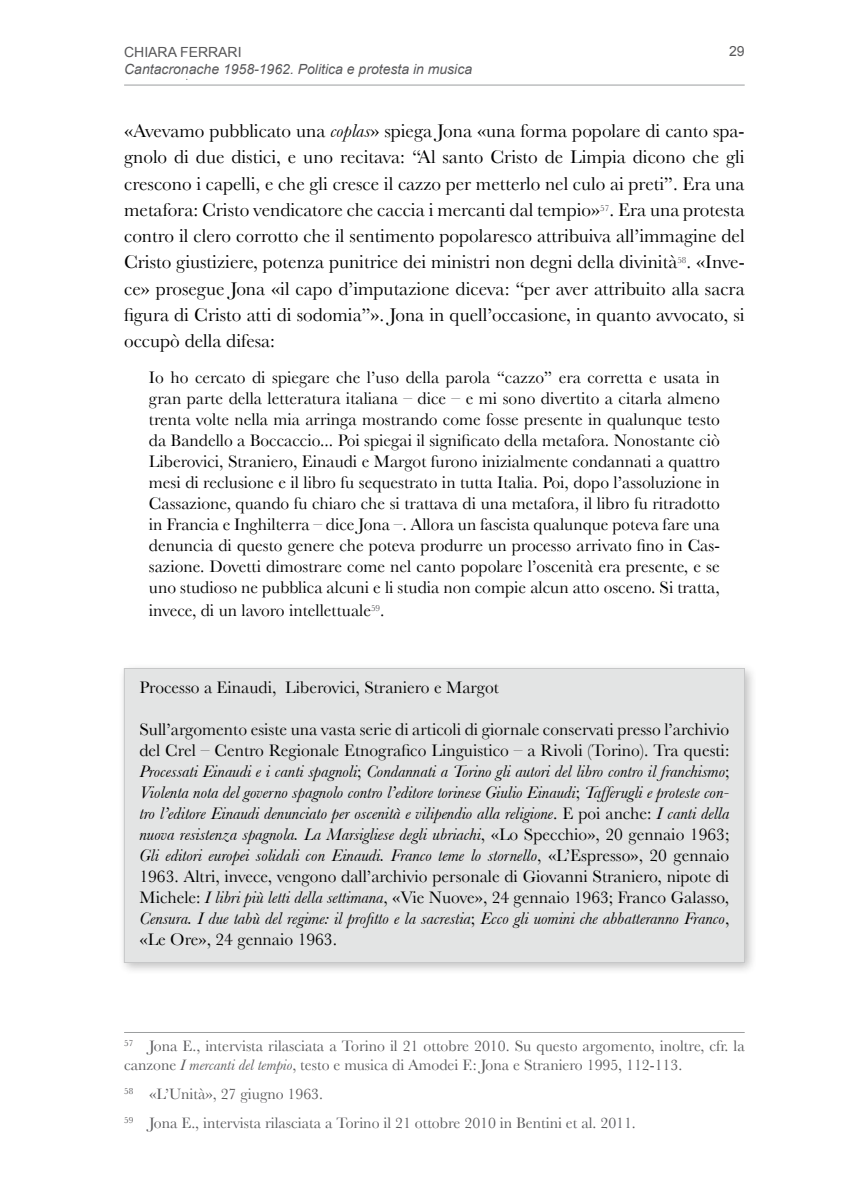
<style>
.page{position:relative;width:844px;height:1191px;background:#fff}
.page>*{position:absolute;margin:0;border:0;box-sizing:border-box;transform-origin:0 0}
.t1{font:19.25px/26.2px "Baskerville";color:#000;text-align:justify}
.t2{font:17.5px/21px "Baskerville";color:#000;text-align:justify}
.t3{font:italic 17.5px/21px "Baskerville";color:#000;text-align:justify}
.t4{font:15.75px/18.9px "Baskerville";color:#58585a}
.t5{font:italic 14px "Arial";color:#58585a}
.t6{font:14px "Arial";color:#58585a}
.s1{font-style:italic}
.s2{font-style:normal}
</style>
<div class="page">
<hr style="left:124px;top:85px;width:620px;height:1px;background:#9c9e9f">
<hr style="left:124px;top:1032px;width:620px;height:1px;background:#9c9e9f">
<div style="left:118px;top:662px;width:639px;height:314px;background:#000;opacity:.25"></div>
<div style="left:124px;top:668px;width:620px;height:294px;background:#e3e4e4"></div>
<p class="t6" style="left:124px;top:43px;width:35px">CHIARA</p>
<p class="t6" style="left:180px;top:43px;width:29px">FERRAR</p>
<p class="t6" style="left:238px;top:43px;width:5px">I</p>
<p class="t5" style="left:124px;top:60px;width:349px">Cantacronache 1958-1962. Politica e protesta in musica</p>
<p class="t6" style="left:729px;top:42px;width:17px">29</p>
<p class="t1" style="left:124px;top:117px;width:622px">«Avevamo pubblicato una <span class="s1">coplas</span>» spiega Jona «una forma popolare di canto spa&shy;gnolo di due distici, e uno recitava: “Al santo Cristo de Limpia dicono che gli crescono i capelli, e che gli cresce il cazzo per metterlo nel culo ai preti”. Era una metafora: Cristo vendicatore che caccia i mercanti dal tempio»<sup>57</sup>. Era una protesta contro il clero corrotto che il sentimento popolaresco attribuiva all’immagine del Cristo giustiziere, potenza punitrice dei ministri non degni della divinità<sup>58</sup>. «Inve&shy;ce» prosegue Jona «il capo d’imputazione diceva: “per aver attribuito alla sacra figura di Cristo atti di sodomia”». Jona in quell’occasione, in quanto avvocato, si occupò della difesa:</p>
<p class="t2" style="left:149px;top:366px;width:572px">Io ho cercato di spiegare che l’uso della parola “cazzo” era corretta e usata in gran parte della letteratura italiana – dice – e mi sono divertito a citarla almeno trenta volte nella mia arringa mostrando come fosse presente in qualunque testo da Bandello a Boccaccio... Poi spiegai il significato della metafora. Nonostante ciò Liberovici, Straniero, Einaudi e Margot furono inizialmente condannati a quattro mesi di reclusione e il libro fu sequestrato in tutta Italia. Poi, dopo l’assoluzione in Cassazione, quando fu chiaro che si trattava di una metafora, il libro fu ritradotto in Francia e Inghilterra – dice Jona –. Allora un fascista qualunque poteva fare una denuncia di questo genere che poteva produrre un processo arrivato fino in Cas&shy;sazione. Dovetti dimostrare come nel canto popolare l’oscenità era presente, e se uno studioso ne pubblica alcuni e li studia non compie alcun atto osceno. Si tratta,</p>
<p class="t2" style="left:149px;top:600px;width:237px">invece, di un lavoro intellettuale<sup>59</sup>.</p>
<p class="t2" style="left:139px;top:677px;width:361px">Processo a Einaudi, Liberovici, Straniero e Margot</p>
<p class="t3" style="left:139px;top:719px;width:591px"><span class="s2">Sull’argomento esiste una vasta serie di articoli di giornale conservati presso l’archivio del Crel – Centro Regionale Etnografico Linguistico – a Rivoli (Torino). Tra questi:<br></span>Processati Einaudi e i canti spagnoli<span class="s2">;</span> Condannati a Torino gli autori del libro contro il franchismo<span class="s2">; </span>Violenta nota del governo spagnolo contro l’editore torinese Giulio Einaudi<span class="s2">;</span> Tafferugli e proteste con&shy;tro l’editore Einaudi denunciato per oscenità e vilipendio alla religione<span class="s2">. E poi anche:</span> I canti della nuova resistenza spagnola. La Marsigliese degli ubriachi<span class="s2">, «Lo Specchio», 20 gennaio 1963; </span>Gli editori europei solidali con Einaudi. Franco teme lo stornello<span class="s2">, «L’Espresso», 20 gennaio 1963. Altri, invece, vengono dall’archivio personale di Giovanni Straniero, nipote di Michele:</span> I libri più letti della settimana<span class="s2">, «Vie Nuove», 24 gennaio 1963; Franco Galasso, </span>Censura. I due tabù del regime: il profitto e la sacrestia<span class="s2">;</span> Ecco gli uomini che abbatteranno Franco<span class="s2">, «Le Ore», 24 gennaio 1963.</span></p>
<p class="t4" style="left:124px;top:1036px;width:622px"><sup>57</sup> Jona E., intervista rilasciata a Torino il 21 ottobre 2010. Su questo argomento, inoltre, cfr. la canzone <span class="s1">I mercanti del tempio</span>, testo e musica di Amodei F.: Jona e Straniero 1995, 112-113.</p>
<p class="t4" style="left:124px;top:1079px;width:513px;line-height:28.9px"><sup>58</sup> «L’Unità», 27 giugno 1963.<br><sup>59</sup> Jona E., intervista rilasciata a Torino il 21 ottobre 2010 in Bentini et al. 2011.</p>
</div>
